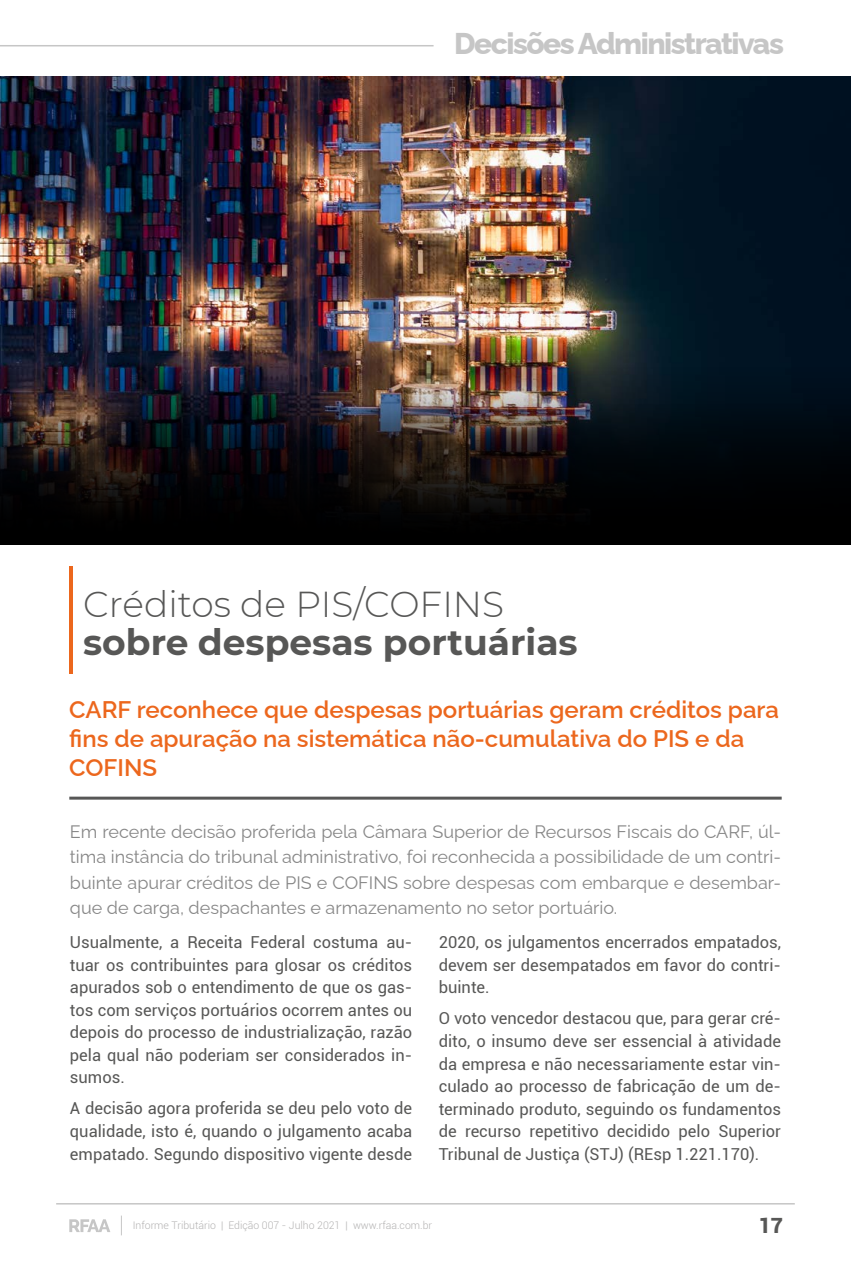
<style>
.page{position:relative;width:851px;height:1276px;background:#fff}
.page>*{position:absolute;margin:0;border:0;box-sizing:border-box;transform-origin:0 0}
.t1{font:700 36px "Montserrat";color:#575756}
.t2{font:300 36px "Montserrat";color:#575756}
.t3{font:800 30px "Raleway";letter-spacing:-.05em;color:#c6c6c6}
.t4{font:600 24px/28.8px "Raleway";color:#ec671d}
.t5{font:900 21px "Roboto";color:#575756}
.t6{font:18px/25.5px "Raleway";color:#878787;text-align:justify}
.t7{font:16.5px/22.5px "Roboto";color:#575756;text-align:justify}
.t8{font:300 10.5px "Roboto";color:#b3b2b2}
</style>
<div class="page">
<img style="left:0;top:77px;width:850px;height:291px">
<img style="left:0;top:368px;width:850px;height:177px">
<hr style="left:69px;top:796px;width:712px;height:3px;background:#575756">
<svg style="left:0;top:404px;width:850px;height:140px;background:#0f0d0f"></svg>
<hr style="left:69px;top:566px;width:4px;height:108px;background:#ec671d">
<svg style="left:121px;top:1215px;width:1px;height:20px"></svg>
<hr style="left:56px;top:1203px;width:738px;height:1px;background:#c6c6c6">
<svg style="left:69px;top:1219px;width:41px;height:13px"></svg>
<hr style="left:0;top:45px;width:433px;height:1px;background:#c6c6c6">
<h2 class="t3" style="left:454px;top:19px;width:331px">Decisões Administrativas</h2>
<h1 class="t2" style="left:83px;top:580px;width:422px">Créditos de PIS/COFINS</h1>
<h1 class="t1" style="left:83px;top:617px;width:496px">sobre despesas portuárias</h1>
<h3 class="t4" style="left:69px;top:693px;width:711px">CARF reconhece que despesas portuárias geram créditos para fins de apuração na sistemática não-cumulativa do PIS e da<br>COFINS</h3>
<p class="t6" style="left:70px;top:816px;width:712px">Em recente decisão proferida pela Câmara Superior de Recursos Fiscais do CARF, úl&shy;tima instância do tribunal administrativo, foi reconhecida a possibilidade de um contri&shy;buinte apurar créditos de PIS e COFINS sobre despesas com embarque e desembar&shy;que de carga, despachantes e armazenamento no setor portuário.</p>
<p class="t7" style="left:70px;top:930px;width:344px">Usualmente, a Receita Federal costuma au&shy;tuar os contribuintes para glosar os créditos apurados sob o entendimento de que os gas&shy;tos com serviços portuários ocorrem antes ou depois do processo de industrialização, razão pela qual não poderiam ser considerados in&shy;sumos.</p>
<p class="t7" style="left:70px;top:1096px;width:344px">A decisão agora proferida se deu pelo voto de qualidade, isto é, quando o julgamento acaba empatado. Segundo dispositivo vigente desde</p>
<p class="t7" style="left:438px;top:930px;width:344px">2020, os julgamentos encerrados empatados, devem ser desempatados em favor do contri&shy;buinte.</p>
<p class="t7" style="left:438px;top:1006px;width:344px">O voto vencedor destacou que, para gerar cré&shy;dito, o insumo deve ser essencial à atividade da empresa e não necessariamente estar vin&shy;culado ao processo de fabricação de um de&shy;terminado produto, seguindo os fundamentos de recurso repetitivo decidido pelo Superior Tribunal de Justiça (STJ) (REsp 1.221.170).</p>
<p class="t8" style="left:133px;top:1218px;width:301px">Informe Tributário | Edição 007 - Julho 2021 | www.rfaa.com.br</p>
<p class="t5" style="left:758px;top:1211px;width:26px">17</p>
</div>
